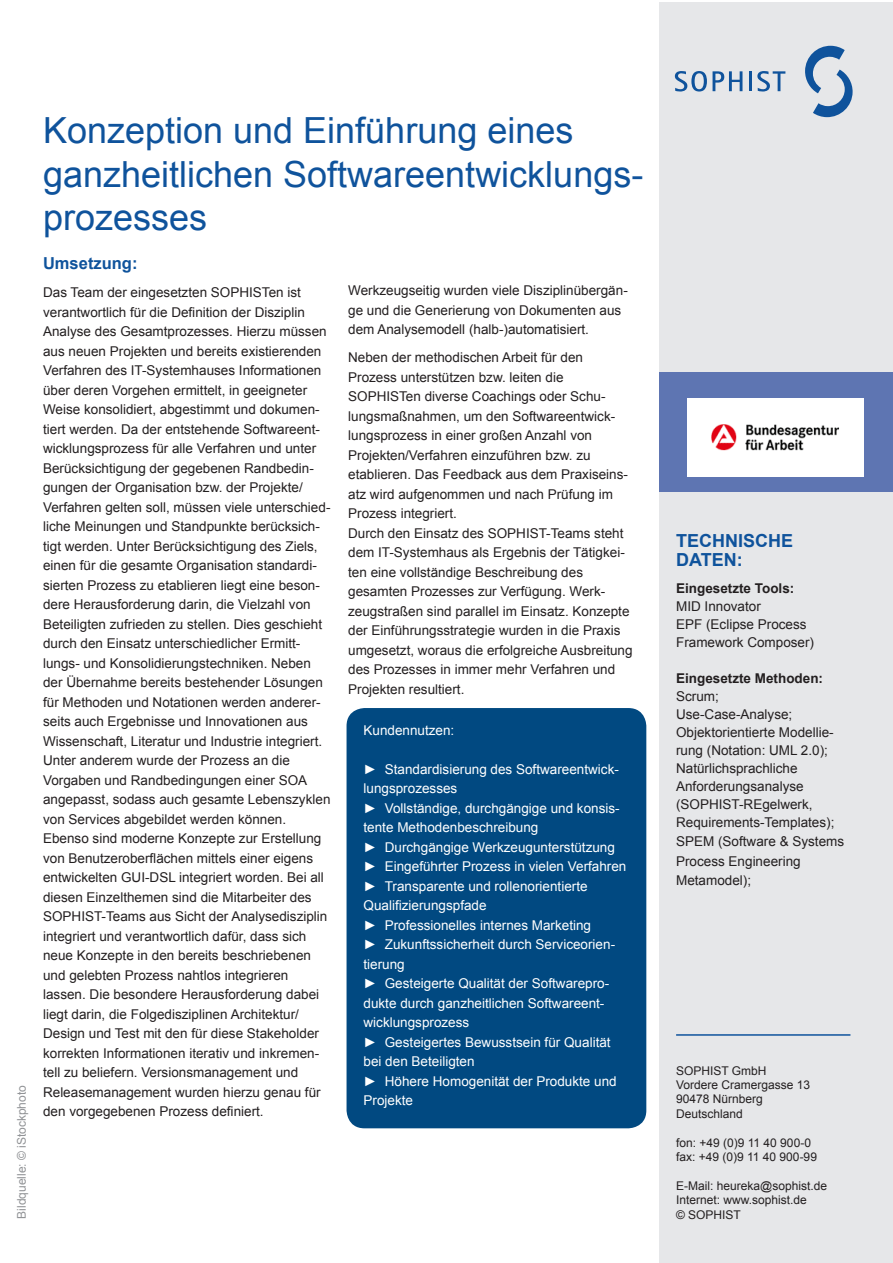
<style>
.page{position:relative;width:893px;height:1263px;background:#fff}
.page>*{position:absolute;margin:0;border:0;box-sizing:border-box;transform-origin:0 0}
.SOPHIST_Hauptübersch{font:36px/43.2px "Arial";color:#0f539c}
.SOPHIST_Standard_Übe{font:700 18px/19.5px "Arial";color:#0f539c}
.SOPHIST_Standard_Übe-2{font:700 16.5px "Arial";color:#0f539c}
.SOPHIST_Standard_Übe-3{font:13.5px/19.5px "Arial";color:#231f20}
.SOPHIST_Standard{font:13.5px/19.5px "Arial";color:#231f20}
.SOPHIST_Standard_Auf{font:13.5px/19.5px "Arial";color:#fff}
.SOPHIST_Standard-2{font:700 13.5px "Arial";color:#231f20}
.SOPHIST_Standard_Box{font:13.5px "Arial";color:#fff}
.t1{font:12px "Arial";color:#231f20}
.SOPHIST_Standard-3{font:12px "Arial";color:#919396}
</style>
<div class="page">
<div style="left:659px;top:2px;width:234px;height:1261px;background:#e6e7e9"></div>
<hr style="left:676px;top:1034px;width:174px;height:2px;background:#0f539c">
<svg style="left:675px;top:71px;width:67px;height:21px"></svg>
<hr style="left:749px;top:71px;width:3px;height:20px;background:#0f539c">
<svg style="left:757px;top:71px;width:28px;height:21px"></svg>
<svg style="left:805px;top:46px;width:48px;height:71px"></svg>
<div style="left:659px;top:372px;width:234px;height:119px;background:#5e75b2"></div>
<div style="left:347px;top:708px;width:299px;height:420px;background:#014981;border-radius:18px"></div>
<img style="left:688px;top:399px;width:175px;height:77px">
<p class="SOPHIST_Standard-3" style="left:14px;top:1219px;width:135px;rotate:-90deg">Bildquelle: © iStockphoto</p>
<p class="SOPHIST_Hauptübersch" style="left:43px;top:110px;width:602px">Konzeption und Einführung eines ganzheitlichen Softwareentwicklungs&shy;prozesses</p>
<p class="SOPHIST_Standard_Übe-2" style="left:43px;top:252px;width:96px">Umsetzung:</p>
<p class="SOPHIST_Standard_Übe-3" style="left:43px;top:283px;width:289px">Das Team der eingesetzten SOPHISTen ist verantwortlich für die Definition der Disziplin Analyse des Gesamtprozesses. Hierzu müssen aus neuen Projekten und bereits existierenden Verfahren des IT-Systemhauses Informationen über deren Vorgehen ermittelt, in geeigneter Weise konsolidiert, abgestimmt und dokumen&shy;tiert werden. Da der entstehende Softwareent&shy;wicklungsprozess für alle Verfahren und unter Berücksichtigung der gegebenen Randbedin&shy;gungen der Organisation bzw. der Projekte/ Verfahren gelten soll, müssen viele unterschied&shy;liche Meinungen und Standpunkte berücksich&shy;tigt werden. Unter Berücksichtigung des Ziels, einen für die gesamte Organisation standardi&shy;sierten Prozess zu etablieren liegt eine beson&shy;dere Herausforderung darin, die Vielzahl von Beteiligten zufrieden zu stellen. Dies geschieht durch den Einsatz unterschiedlicher Ermitt&shy;lungs- und Konsolidierungstechniken. Neben der Übernahme bereits bestehender Lösungen für Methoden und Notationen werden anderer&shy;seits auch Ergebnisse und Innovationen aus Wissenschaft, Literatur und Industrie integriert.<br>Unter anderem wurde der Prozess an die Vorgaben und Randbedingungen einer SOA angepasst, sodass auch gesamte Lebenszyklen von Services abgebildet werden können.<br>Ebenso sind moderne Konzepte zur Erstellung von Benutzeroberflächen mittels einer eigens entwickelten GUI-DSL integriert worden. Bei all diesen Einzelthemen sind die Mitarbeiter des SOPHIST-Teams aus Sicht der Analysedisziplin integriert und verantwortlich dafür, dass sich neue Konzepte in den bereits beschriebenen und gelebten Prozess nahtlos integrieren lassen. Die besondere Herausforderung dabei liegt darin, die Folgedisziplinen Architektur/ Design und Test mit den für diese Stakeholder korrekten Informationen iterativ und inkremen&shy;tell zu beliefern. Versionsmanagement und Releasemanagement wurden hierzu genau für den vorgegebenen Prozess definiert.</p>
<p class="SOPHIST_Standard_Übe-3" style="left:348px;top:281px;width:281px">Werkzeugseitig wurden viele Disziplinübergän&shy;ge und die Generierung von Dokumenten aus dem Analysemodell (halb-)automatisiert.</p>
<p class="SOPHIST_Standard" style="left:348px;top:348px;width:236px">Neben der methodischen Arbeit für den<br>Prozess unterstützen bzw. leiten die</p>
<p class="SOPHIST_Standard" style="left:348px;top:387px;width:281px">SOPHISTen diverse Coachings oder Schu&shy;lungsmaßnahmen, um den Softwareentwick&shy;lungsprozess in einer großen Anzahl von Projekten/Verfahren einzuführen bzw. zu etablieren. Das Feedback aus dem Praxiseins&shy;atz wird aufgenommen und nach Prüfung im Prozess integriert.</p>
<p class="SOPHIST_Standard" style="left:348px;top:523px;width:286px">Durch den Einsatz des SOPHIST-Teams steht dem IT-Systemhaus als Ergebnis der Tätigkei&shy;ten eine vollständige Beschreibung des gesamten Prozesses zur Verfügung. Werk&shy;zeugstraßen sind parallel im Einsatz. Konzepte der Einführungsstrategie wurden in die Praxis umgesetzt, woraus die erfolgreiche Ausbreitung des Prozesses in immer mehr Verfahren und Projekten resultiert.</p>
<p class="SOPHIST_Standard_Box" style="left:364px;top:721px;width:92px">Kundennutzen:</p>
<p class="SOPHIST_Standard_Auf" style="left:364px;top:759px;width:257px">► Standardisierung des Softwareentwick&shy;lungsprozesses</p>
<p class="SOPHIST_Standard_Auf" style="left:364px;top:798px;width:258px">► Vollständige, durchgängige und konsis&shy;tente Methodenbeschreibung</p>
<p class="SOPHIST_Standard_Auf" style="left:364px;top:837px;width:253px">► Durchgängige Werkzeugunterstützung</p>
<p class="SOPHIST_Standard_Auf" style="left:364px;top:857px;width:264px">► Eingeführter Prozess in vielen Verfahren</p>
<p class="SOPHIST_Standard_Auf" style="left:364px;top:876px;width:226px">► Transparente und rollenorientierte<br>Qualifizierungspfade</p>
<p class="SOPHIST_Standard_Auf" style="left:364px;top:915px;width:229px">► Professionelles internes Marketing</p>
<p class="SOPHIST_Standard_Auf" style="left:364px;top:935px;width:253px">► Zukunftssicherheit durch Serviceorien&shy;tierung</p>
<p class="SOPHIST_Standard_Auf" style="left:364px;top:974px;width:247px">► Gesteigerte Qualität der Softwarepro&shy;dukte durch ganzheitlichen Softwareent&shy;wicklungsprozess</p>
<p class="SOPHIST_Standard_Auf" style="left:364px;top:1032px;width:249px">► Gesteigertes Bewusstsein für Qualität bei den Beteiligten</p>
<p class="SOPHIST_Standard_Auf" style="left:364px;top:1071px;width:255px">► Höhere Homogenität der Produkte und<br>Projekte</p>
<p class="SOPHIST_Standard_Übe" style="left:676px;top:531px;width:118px">TECHNISCHE<br>DATEN:</p>
<p class="SOPHIST_Standard-2" style="left:676px;top:579px;width:120px">Eingesetzte Tools:</p>
<p class="SOPHIST_Standard" style="left:676px;top:596px;width:86px">MID Innovator</p>
<p class="SOPHIST_Standard" style="left:676px;top:615px;width:140px;line-height:18px">EPF (Eclipse Process<br>Framework Composer)</p>
<p class="SOPHIST_Standard-2" style="left:676px;top:669px;width:149px">Eingesetzte Methoden:</p>
<p class="SOPHIST_Standard" style="left:676px;top:686px;width:44px">Scrum;</p>
<p class="SOPHIST_Standard" style="left:676px;top:704px;width:118px">Use-Case-Analyse;</p>
<p class="SOPHIST_Standard" style="left:676px;top:723px;width:159px;line-height:18px">Objektorientierte Modellie&shy;rung (Notation: UML 2.0);</p>
<p class="SOPHIST_Standard" style="left:676px;top:759px;width:160px;line-height:18px">Natürlichsprachliche<br>Anforderungsanalyse (SOPHIST-REgelwerk,<br>Requirements-Templates);</p>
<p class="SOPHIST_Standard" style="left:676px;top:832px;width:170px">SPEM (Software &amp; Systems<br>Process Engineering<br>Metamodel);</p>
<p class="t1" style="left:676px;top:1062px;width:92px">SOPHIST GmbH</p>
<p class="t1" style="left:676px;top:1077px;width:136px">Vordere Cramergasse 13</p>
<p class="t1" style="left:676px;top:1091px;width:88px">90478 Nürnberg</p>
<p class="t1" style="left:676px;top:1106px;width:68px">Deutschland</p>
<p class="t1" style="left:676px;top:1134px;width:136px">fon: +49 (0)9 11 40 900-0</p>
<p class="t1" style="left:676px;top:1149px;width:142px">fax: +49 (0)9 11 40 900-99</p>
<p class="t1" style="left:676px;top:1178px;width:152px">E-Mail: heureka@sophist.de</p>
<p class="t1" style="left:676px;top:1192px;width:132px">Internet: www.sophist.de</p>
<p class="t1" style="left:676px;top:1206px;width:66px">© SOPHIST</p>
</div>
